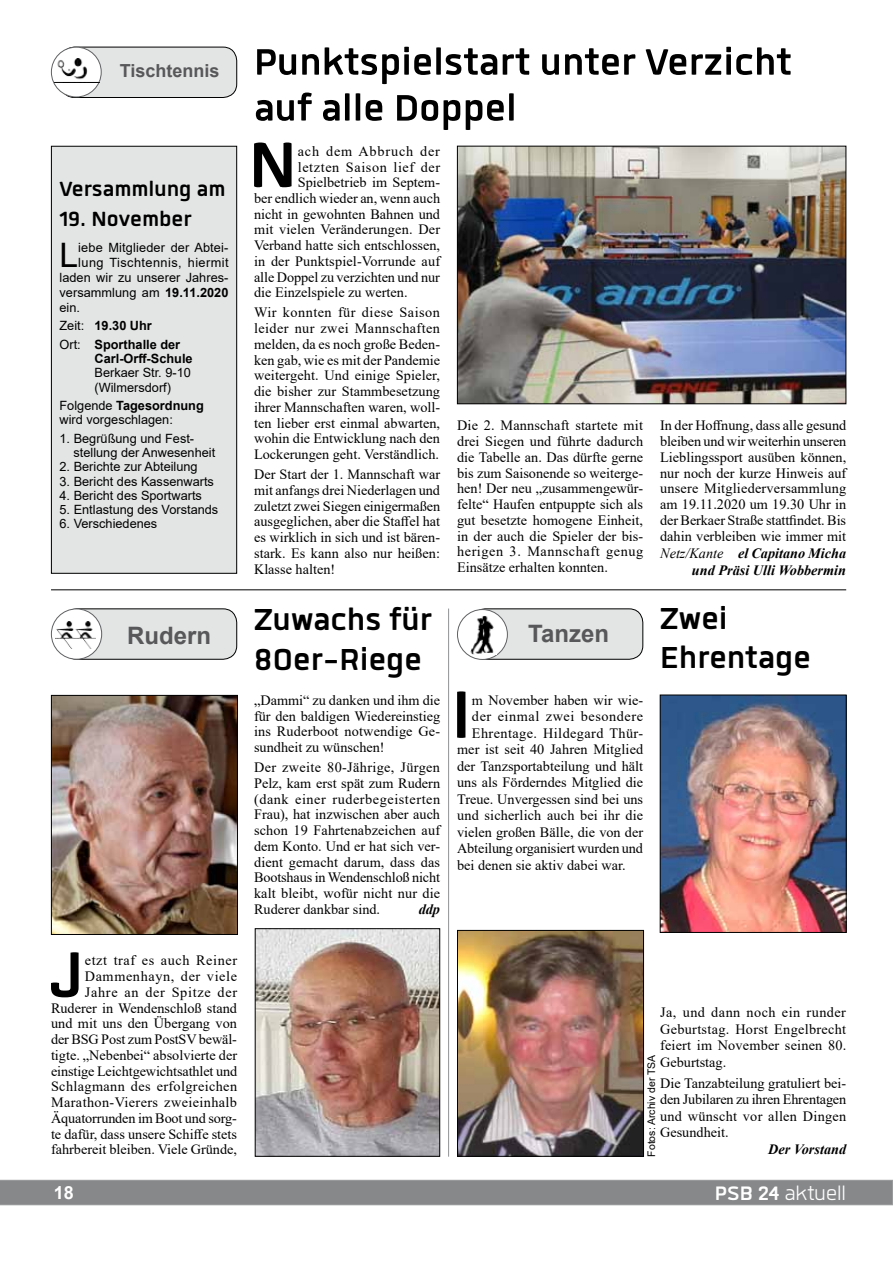
<style>
.page{position:relative;width:893px;height:1263px;background:#fff}
.page>*{position:absolute;margin:0;border:0;box-sizing:border-box;transform-origin:0 0}
.t1{font:700 92.85px "Quan";color:#000}
.t2{font:700 89.4px "Quan";color:#000}
.t3{font:700 51px/45.9px "Quan";color:#000}
.t4{font:700 42px/40.5px "Quan";color:#000;text-align:right}
.t5{font:33.75px "Arial";color:#000}
.t6{font:700 28.5px "Quan";color:#000}
.t7{font:27px "Quan";color:#fff}
.t8{font:700 24px "Arial";color:#58585a}
.t9{font:700 18px "Arial";color:#58585a}
.t10{font:700 18px "Arial";color:#fff}
.t11{font:14.25px/15.8px "Times New Roman";color:#000;text-align:justify}
.t12{font:italic 700 14.25px/17.1px "Times New Roman";color:#000;text-align:right}
.t13{font:14.25px "Times New Roman";letter-spacing:.04em;color:#000}
.t14{font:14.25px "Times New Roman";letter-spacing:.03em;color:#000}
.t15{font:14.25px "Times New Roman";letter-spacing:.055em;color:#000}
.t16{font:12.75px/14.2px "Arial";color:#000}
.t17{font:700 12.75px/18.5px "Arial";color:#000}
.t18{font:12.75px "Arial";letter-spacing:.035em;color:#000}
.t19{font:10.5px "Arial";color:#000}
.s1{font-weight:700}
.s2{font-weight:400}
</style>
<div class="page">
<div style="left:51px;top:146px;width:186px;height:427px;background:#e3e4e4"></div>
<div style="left:51px;top:146px;width:186px;height:428px;border:1px solid #000"></div>
<svg style="left:0;top:1180px;width:893px;height:25px;background:#88898b"></svg>
<div style="left:471px;top:609px;width:172px;height:50px;background:#e3e4e4;border-radius:14px"></div>
<div style="left:471px;top:608px;width:172px;height:51px;border:1px solid #000;border-radius:14px"></div>
<div style="left:457px;top:609px;width:50px;height:50px;background:#fff;border-radius:50%"></div>
<div style="left:457px;top:609px;width:51px;height:51px;border:1px solid #606163;border-radius:50%"></div>
<img style="left:470px;top:616px;width:24px;height:38px">
<hr style="left:448px;top:608px;width:1px;height:549px;background:#929395">
<img style="left:662px;top:697px;width:183px;height:234px">
<div style="left:660px;top:695px;width:187px;height:238px;border:1px solid #000"></div>
<img style="left:459px;top:932px;width:183px;height:223px">
<div style="left:457px;top:930px;width:187px;height:227px;border:1px solid #000"></div>
<img style="left:459px;top:148px;width:385px;height:254px">
<div style="left:457px;top:146px;width:389px;height:258px;border:1px solid #000"></div>
<div style="left:61px;top:47px;width:176px;height:50px;background:#e3e4e4;border-radius:14px"></div>
<div style="left:61px;top:47px;width:176px;height:51px;border:1px solid #000;border-radius:14px"></div>
<svg style="left:51px;top:47px;width:50px;height:50px"></svg>
<div style="left:51px;top:47px;width:51px;height:50px;border:1px solid #606163;border-radius:50%"></div>
<img style="left:54px;top:58px;width:45px;height:24px">
<img style="left:53px;top:697px;width:183px;height:236px">
<div style="left:51px;top:695px;width:187px;height:240px;border:1px solid #000"></div>
<img style="left:257px;top:930px;width:181px;height:225px">
<div style="left:255px;top:928px;width:185px;height:229px;border:1px solid #000"></div>
<div style="left:63px;top:609px;width:174px;height:50px;background:#e3e4e4;border-radius:14px"></div>
<div style="left:63px;top:608px;width:174px;height:51px;border:1px solid #000;border-radius:14px"></div>
<div style="left:51px;top:609px;width:51px;height:50px;background:#fff;border-radius:50%"></div>
<div style="left:51px;top:608px;width:51px;height:51px;border:1px solid #606163;border-radius:50%"></div>
<img style="left:55px;top:622px;width:41px;height:26px">
<hr style="left:51px;top:589px;width:795px;height:1px;background:#000">
<p class="t9" style="left:120px;top:58px;width:101px">Tischtennis</p>
<h3 class="t6" style="left:60px;top:175px;width:167px">Versammlung am</h3>
<h3 class="t6" style="left:60px;top:205px;width:133px">19. November</h3>
<h3 class="t5" style="left:60px;top:232px;width:20px">L</h3>
<p class="t16" style="left:78px;top:240px;width:152px">iebe Mitglieder der Abtei-</p>
<p class="t18" style="left:78px;top:254px;width:152px">lung Tischtennis, hiermit</p>
<p class="t16" style="left:60px;top:270px;width:171px">laden wir zu unserer Jahres-</p>
<p class="t16" style="left:60px;top:285px;width:170px">versammlung am <span class="s1">19.11.2020</span></p>
<p class="t16" style="left:60px;top:300px;width:22px">ein.</p>
<p class="t17" style="left:60px;top:317px;width:122px"><span class="s2">Zeit:</span> 19.30 Uhr<br><span class="s2">Ort:</span> Sporthalle der</p>
<p class="t17" style="left:95px;top:350px;width:100px">Carl-Orff-Schule</p>
<p class="t16" style="left:95px;top:366px;width:98px">Berkaer Str. 9-10 (Wilmersdorf)</p>
<p class="t16" style="left:60px;top:398px;width:146px">Folgende <span class="s1">Tagesordnung </span>wird vorgeschlagen:</p>
<p class="t16" style="left:74px;top:431px;width:143px;text-indent:-14px">1. Begrüßung und Fest&shy;stellung der Anwesenheit</p>
<p class="t16" style="left:60px;top:460px;width:140px">2. Berichte zur Abteilung</p>
<p class="t16" style="left:60px;top:474px;width:156px">3. Bericht des Kassenwarts</p>
<p class="t16" style="left:60px;top:488px;width:144px">4. Bericht des Sportwarts</p>
<p class="t16" style="left:60px;top:502px;width:160px">5. Entlastung des Vorstands</p>
<p class="t16" style="left:60px;top:517px;width:99px">6. Verschiedenes</p>
<h3 class="t3" style="left:254px;top:38px;width:539px">Punktspielstart unter Verzicht auf alle Doppel</h3>
<h2 class="t2" style="left:249px;top:122px;width:50px">N</h2>
<p class="t15" style="left:298px;top:141px;width:144px">ach dem Abbruch der</p>
<p class="t13" style="left:298px;top:157px;width:144px">letzten Saison lief der</p>
<p class="t11" style="left:298px;top:174px;width:144px">Spielbetrieb im Septem-</p>
<p class="t11" style="left:254px;top:190px;width:188px">ber endlich wieder an, wenn auch</p>
<p class="t11" style="left:254px;top:206px;width:188px">nicht in gewohnten Bahnen und</p>
<p class="t11" style="left:254px;top:221px;width:188px">mit vielen Veränderungen. Der</p>
<p class="t11" style="left:254px;top:237px;width:188px">Verband hatte sich entschlossen,</p>
<p class="t11" style="left:254px;top:253px;width:188px">in der Punktspiel-Vorrunde auf</p>
<p class="t11" style="left:254px;top:269px;width:187px">alle Doppel zu verzichten und nur</p>
<p class="t11" style="left:254px;top:284px;width:155px">die Einzelspiele zu werten.</p>
<p class="t11" style="left:254px;top:304px;width:188px">Wir konnten für diese Saison leider nur zwei Mannschaften melden, da es noch große Beden&shy;ken gab, wie es mit der Pandemie weitergeht. Und einige Spieler, die bisher zur Stammbesetzung ihrer Mannschaften waren, woll&shy;ten lieber erst einmal abwarten, wohin die Entwicklung nach den Lockerungen geht. Verständlich.</p>
<p class="t11" style="left:254px;top:466px;width:188px">Der Start der 1. Mannschaft war mit anfangs drei Niederlagen und zuletzt zwei Siegen einigermaßen ausgeglichen, aber die Staffel hat es wirklich in sich und ist bären&shy;stark. Es kann also nur heißen:<br>Klasse halten!</p>
<p class="t11" style="left:457px;top:417px;width:188px">Die 2. Mannschaft startete mit drei Siegen und führte dadurch die Tabelle an. Das dürfte gerne bis zum Saisonende so weiterge&shy;hen! Der neu „zusammengewür&shy;felte“ Haufen entpuppte sich als gut besetzte homogene Einheit, in der auch die Spieler der bis&shy;herigen 3. Mannschaft genug Einsätze erhalten konnten.</p>
<p class="t11" style="left:660px;top:417px;width:188px">In der Hoffnung, dass alle gesund bleiben und wir weiterhin unseren Lieblingssport ausüben können, nur noch der kurze Hinweis auf unsere Mitgliederversammlung am 19.11.2020 um 19.30 Uhr in der Berkaer Straße stattfindet. Bis dahin verbleiben wie immer mit</p>
<p class="t12" style="left:660px;top:544px;width:188px"><span class="s2">Netz/Kante</span> el Capitano Micha und Präsi Ulli Wobbermin</p>
<h3 class="t4" style="left:127px;top:598px;width:306px"><sub>Rudern</sub> Zuwachs für<br>80er-Riege</h3>
<h2 class="t2" style="left:50px;top:931px;width:35px">J</h2>
<p class="t11" style="left:51px;top:952px;width:188px;text-align:right">etzt traf es auch Reiner<br>Dammenhayn, der viele<br>Jahre an der Spitze der<br>Ruderer in Wendenschloß stand und mit uns den Übergang von der BSG Post zum PostSV bewäl&shy;tigte. „Nebenbei“ absolvierte der einstige Leichtgewichtsathlet und<br>Schlagmann des erfolgreichen<br>Marathon-Vierers zweieinhalb<br>Äquatorrunden im Boot und sorg&shy;te dafür, dass unsere Schiffe stets fahrbereit bleiben. Viele Gründe,</p>
<p class="t11" style="left:254px;top:692px;width:188px">„Dammi“ zu danken und ihm die für den baldigen Wiedereinstieg ins Ruderboot notwendige Ge&shy;sundheit zu wünschen!</p>
<p class="t11" style="left:254px;top:759px;width:188px">Der zweite 80-Jährige, Jürgen Pelz, kam erst spät zum Rudern (dank einer ruderbegeisterten Frau), hat inzwischen aber auch schon 19 Fahrtenabzeichen auf dem Konto. Und er hat sich ver&shy;dient gemacht darum, dass das Bootshaus in Wendenschloß nicht kalt bleibt, wofür nicht nur die Ruderer dankbar sind.</p>
<p class="t12" style="left:419px;top:900px;width:23px">ddp</p>
<h3 class="t8" style="left:528px;top:616px;width:201px">Tanzen <sup>Zwei</sup></h3>
<h3 class="t4" style="left:660px;top:637px;width:152px">Ehrentage</h3>
<h1 class="t1" style="left:452px;top:670px;width:21px">I</h1>
<p class="t11" style="left:472px;top:692px;width:173px">m November haben wir wie-</p>
<p class="t13" style="left:472px;top:706px;width:173px">der einmal zwei besondere</p>
<p class="t14" style="left:472px;top:723px;width:173px">Ehrentage. Hildegard Thür-</p>
<p class="t11" style="left:457px;top:741px;width:188px">mer ist seit 40 Jahren Mitglied</p>
<p class="t11" style="left:457px;top:758px;width:188px">der Tanzsportabteilung und hält</p>
<p class="t11" style="left:457px;top:774px;width:188px">uns als Förderndes Mitglied die</p>
<p class="t11" style="left:457px;top:791px;width:188px">Treue. Unvergessen sind bei uns</p>
<p class="t11" style="left:457px;top:807px;width:188px">und sicherlich auch bei ihr die</p>
<p class="t11" style="left:457px;top:824px;width:188px">vielen großen Bälle, die von der</p>
<p class="t11" style="left:457px;top:840px;width:187px">Abteilung organisiert wurden und</p>
<p class="t11" style="left:457px;top:857px;width:170px">bei denen sie aktiv dabei war.</p>
<p class="t11" style="left:660px;top:1004px;width:188px;line-height:16.5px">Ja, und dann noch ein runder Geburtstag. Horst Engelbrecht feiert im November seinen 80.<br>Geburtstag.</p>
<p class="t11" style="left:660px;top:1074px;width:188px;line-height:16.5px">Die Tanzabteilung gratuliert bei&shy;den Jubilaren zu ihren Ehrentagen und wünscht vor allen Dingen Gesundheit.</p>
<p class="t19" style="left:644px;top:1157px;width:103px;rotate:-90deg">Fotos: Archiv der TSA</p>
<p class="t12" style="left:768px;top:1140px;width:79px">Der Vorstand</p>
<p class="t10" style="left:51px;top:1180px;width:24px">1418</p>
<h3 class="t7" style="left:715px;top:1181px;width:133px"><span class="s1">PSB 24</span> aktuell</h3>
</div>
